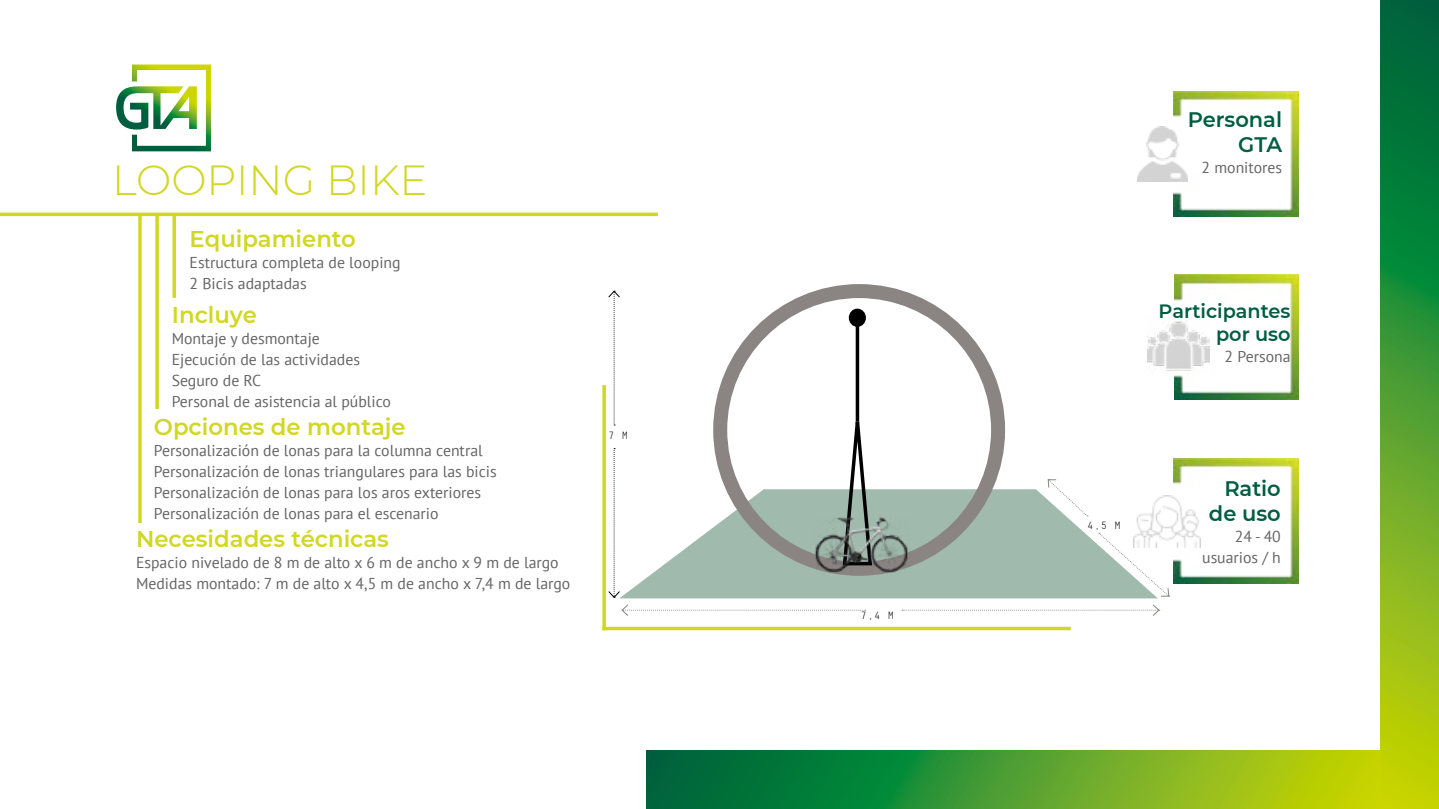
<style>
.page{position:relative;width:1439px;height:809px;background:#fff}
.page>*{position:absolute;margin:0;border:0;box-sizing:border-box;transform-origin:0 0}
.t1{font:300 42px "Montserrat";color:#d1d823}
.t2{font:600 22.75px "Montserrat";color:#d1d823}
.t3{font:600 21px/25.2px "Montserrat";color:#015d42;text-align:right}
.t4{font:600 19.25px/23.1px "Montserrat";color:#015d42;text-align:right}
.t5{font:15.75px/21px "PT Sans";color:#636463}
.t6{font:300 10.5px "Decima Mono Pro";color:#000}
</style>
<div class="page">
<svg style="left:1380px;top:0;width:59px;height:809px;background:#509d2a"></svg>
<svg style="left:646px;top:750px;width:734px;height:59px;background:#509d2a"></svg>
<svg style="left:116px;top:64px;width:95px;height:87px"></svg>
<img style="left:1173px;top:91px;width:125px;height:125px">
<hr style="left:0;top:213px;width:658px;height:3px;background:#d1d823">
<svg style="left:606px;top:626px;width:465px;height:4px;background:#d9df4d"></svg>
<svg style="left:172px;top:216px;width:4px;height:82px"></svg>
<svg style="left:602px;top:385px;width:4px;height:245px"></svg>
<svg style="left:155px;top:216px;width:4px;height:193px"></svg>
<svg style="left:138px;top:216px;width:4px;height:307px"></svg>
<img style="left:1173px;top:459px;width:125px;height:125px">
<img style="left:1174px;top:275px;width:125px;height:125px">
<img style="left:1158px;top:495px;width:42px;height:52px">
<img style="left:1138px;top:126px;width:49px;height:55px">
<img style="left:1147px;top:318px;width:62px;height:56px">
<svg style="left:620px;top:489px;width:538px;height:109px;fill:#a0baad"></svg>
<svg style="left:1099px;top:533px;width:70px;height:64px"></svg>
<svg style="left:1047px;top:479px;width:41px;height:37px"></svg>
<svg style="left:621px;top:604px;width:245px;height:12px"></svg>
<svg style="left:902px;top:604px;width:258px;height:12px"></svg>
<svg style="left:608px;top:448px;width:12px;height:150px"></svg>
<svg style="left:608px;top:290px;width:12px;height:135px"></svg>
<div style="left:713px;top:284px;width:292px;height:292px;border:14px solid #8a8583;border-radius:50%"></div>
<svg style="left:841px;top:418px;width:33px;height:93px"></svg>
<img style="left:812px;top:511px;width:98px;height:62px">
<svg style="left:855px;top:327px;width:4px;height:94px"></svg>
<div style="left:849px;top:309px;width:16px;height:17px;background:#000;border-radius:50%"></div>
<div style="left:849px;top:308px;width:17px;height:19px;border:2px solid #000;border-radius:50%"></div>
<h1 class="t1" style="left:112px;top:151px;width:317px">LOOPING BIKE</h1>
<h2 class="t2" style="left:190px;top:223px;width:168px">Equipamiento</h2>
<p class="t5" style="left:190px;top:251px;width:212px">Estructura completa de looping<br>2 Bicis adaptadas</p>
<h2 class="t2" style="left:172px;top:299px;width:87px">Incluye</h2>
<p class="t5" style="left:172px;top:328px;width:221px">Montaje y desmontaje<br>Ejecución de las actividades<br>Seguro de RC<br>Personal de asistencia al público</p>
<h2 class="t2" style="left:154px;top:410px;width:253px">Opciones de montaje</h2>
<p class="t5" style="left:154px;top:439px;width:344px">Personalización de lonas para la columna central Personalización de lonas triangulares para las bicis Personalización de lonas para los aros exteriores Personalización de lonas para el escenario</p>
<h2 class="t2" style="left:136px;top:522px;width:254px">Necesidades técnicas</h2>
<p class="t5" style="left:136px;top:551px;width:436px">Espacio nivelado de 8 m de alto x 6 m de ancho x 9 m de largo<br>Medidas montado: 7 m de alto x 4,5 m de ancho x 7,4 m de largo</p>
<p class="t6" style="left:608px;top:429px;width:21px">7 M</p>
<p class="t6" style="left:860px;top:609px;width:35px">7,4 M</p>
<h3 class="t3" style="left:1187px;top:106px;width:96px">Personal<br>GTA</h3>
<p class="t5" style="left:1201px;top:157px;width:82px">2 monitores</p>
<p class="t4" style="left:1158px;top:298px;width:133px">Participantes por uso</p>
<p class="t5" style="left:1224px;top:345px;width:67px">2 Persona</p>
<p class="t6" style="left:1087px;top:520px;width:35px">4,5 M</p>
<h3 class="t3" style="left:1209px;top:475px;width:73px">Ratio de uso</h3>
<p class="t5" style="left:1202px;top:526px;width:80px;text-align:right">24 - 40 usuarios / h</p>
</div>
